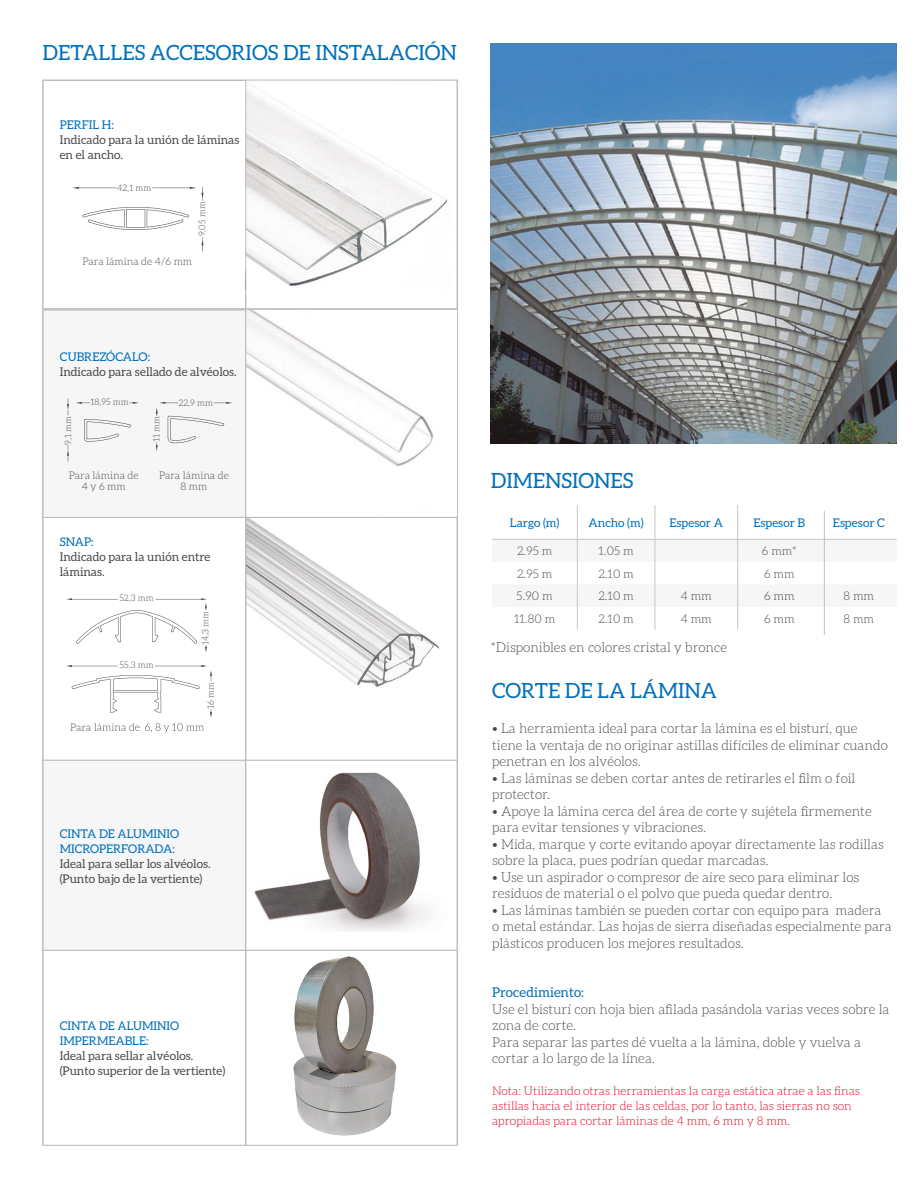
<style>
.page{position:relative;width:918px;height:1188px;background:#fff}
.page>*{position:absolute;margin:0;border:0;box-sizing:border-box;transform-origin:0 0}
.t1{font:21px "Aleo";color:#0070ba}
.t2{font:300 13.5px/16.5px "Aleo";color:#4a4a49}
.t3{font:13.5px "Aleo";color:#0070ba}
.t4{font:12px/15px "Aleo";color:#4a4a49}
.t5{font:300 12px/15px "Aleo";color:#e30520}
.t6{font:12px/15px "Aleo";color:#0070ba}
.t7{font:300 12px "Aleo";color:#4a4a49}
.t8{font:300 10.5px/10.5px "Aleo";color:#4a4a49;text-align:center}
.t9{font:300 9px "Aleo";color:#4a4a49}
</style>
<div class="page">
<img style="left:246px;top:765px;width:211px;height:167px">
<div style="left:43px;top:310px;width:203px;height:207px;background:#f6f6f6"></div>
<div style="left:43px;top:760px;width:203px;height:190px;background:#f6f6f6"></div>
<svg style="left:44px;top:951px;width:413px;height:194px"></svg>
<hr style="left:42px;top:81px;width:1px;height:229px;background:#b2b2b2">
<hr style="left:43px;top:310px;width:203px;height:1px;background:#b2b2b2">
<hr style="left:42px;top:310px;width:1px;height:207px;background:#b2b2b2">
<hr style="left:246px;top:310px;width:211px;height:1px;background:#b2b2b2">
<hr style="left:42px;top:518px;width:1px;height:242px;background:#b2b2b2">
<hr style="left:43px;top:760px;width:203px;height:1px;background:#b2b2b2">
<hr style="left:42px;top:760px;width:1px;height:190px;background:#b2b2b2">
<hr style="left:246px;top:760px;width:211px;height:1px;background:#b2b2b2">
<hr style="left:43px;top:950px;width:203px;height:1px;background:#b2b2b2">
<hr style="left:42px;top:951px;width:1px;height:194px;background:#b2b2b2">
<hr style="left:246px;top:950px;width:211px;height:1px;background:#b2b2b2">
<hr style="left:43px;top:1145px;width:203px;height:1px;background:#b2b2b2">
<hr style="left:246px;top:1145px;width:211px;height:1px;background:#b2b2b2">
<img style="left:491px;top:43px;width:406px;height:400px">
<img style="left:246px;top:204px;width:199px;height:81px">
<img style="left:246px;top:519px;width:194px;height:189px">
<hr style="left:577px;top:505px;width:1px;height:34px;background:#c6c6c6">
<hr style="left:655px;top:505px;width:1px;height:34px;background:#c6c6c6">
<hr style="left:737px;top:505px;width:1px;height:34px;background:#c6c6c6">
<svg style="left:492px;top:539px;width:405px;height:90px"></svg>
<hr style="left:824px;top:511px;width:1px;height:124px;background:#c2bec0">
<svg style="left:66px;top:598px;width:141px;height:54px"></svg>
<svg style="left:73px;top:187px;width:131px;height:64px"></svg>
<svg style="left:84px;top:419px;width:47px;height:23px"></svg>
<svg style="left:129px;top:402px;width:10px;height:2px"></svg>
<svg style="left:76px;top:402px;width:14px;height:2px"></svg>
<svg style="left:67px;top:398px;width:2px;height:17px"></svg>
<svg style="left:67px;top:445px;width:2px;height:17px"></svg>
<svg style="left:156px;top:402px;width:76px;height:49px"></svg>
<svg style="left:66px;top:665px;width:146px;height:68px"></svg>
<hr style="left:43px;top:80px;width:1px;height:1065px;background:#c2bec0">
<svg style="left:246px;top:81px;width:201px;height:123px"></svg>
<svg style="left:246px;top:257px;width:55px;height:38px"></svg>
<hr style="left:43px;top:80px;width:415px;height:1px;background:#c2bec0">
<hr style="left:43px;top:308px;width:415px;height:1px;background:#c2bec0">
<img style="left:247px;top:310px;width:210px;height:156px">
<hr style="left:457px;top:80px;width:1px;height:1065px;background:#c2bec0">
<hr style="left:245px;top:80px;width:1px;height:1065px;background:#c2bec0">
<img style="left:290px;top:957px;width:111px;height:182px">
<hr style="left:43px;top:517px;width:415px;height:1px;background:#c2bec0">
<hr style="left:43px;top:309px;width:415px;height:1px;background:#c2bec0">
<h1 class="t1" style="left:43px;top:40px;width:416px">DETALLES ACCESORIOS DE INSTALACIÓN</h1>
<p class="t6" style="left:60px;top:117px;width:56px">PERFIL H:</p>
<p class="t4" style="left:60px;top:132px;width:181px">Indicado para la unión de láminas en el ancho.</p>
<p class="t9" style="left:117px;top:183px;width:36px">42,1 mm</p>
<p class="t9" style="left:197px;top:236px;width:37px;rotate:-90deg">9,05 mm</p>
<p class="t8" style="left:83px;top:256px;width:111px">Para lámina de 4/6 mm</p>
<p class="t6" style="left:60px;top:349px;width:92px">CUBREZÓCALO:</p>
<p class="t4" style="left:60px;top:364px;width:178px">Indicado para sellado de alvéolos.</p>
<p class="t9" style="left:90px;top:397px;width:40px">18,95 mm</p>
<p class="t9" style="left:63px;top:445px;width:30px;rotate:-90deg">9,1 mm</p>
<p class="t9" style="left:152px;top:442px;width:28px;rotate:-90deg">11 mm</p>
<p class="t9" style="left:178px;top:397px;width:36px">22,9 mm</p>
<p class="t8" style="left:69px;top:470px;width:71px">Para lámina de<br>4 y 6 mm</p>
<p class="t8" style="left:159px;top:470px;width:71px">Para lámina de<br>8 mm</p>
<p class="t6" style="left:60px;top:534px;width:36px">SNAP:</p>
<p class="t4" style="left:60px;top:549px;width:152px">Indicado para la unión entre láminas.</p>
<p class="t8" style="left:70px;top:722px;width:23px">Para</p>
<p class="t9" style="left:119px;top:593px;width:36px">52,3 mm</p>
<p class="t9" style="left:120px;top:660px;width:36px">55,3 mm</p>
<p class="t9" style="left:201px;top:645px;width:36px;rotate:-90deg">14,3 mm</p>
<p class="t9" style="left:206px;top:709px;width:28px;rotate:-90deg">16 mm</p>
<p class="t6" style="left:60px;top:826px;width:121px">CINTA DE ALUMINIO<br>MICROPERFORADA:</p>
<p class="t4" style="left:60px;top:856px;width:152px">Ideal para sellar los alvéolos. (Punto bajo de la vertiente)</p>
<p class="t6" style="left:60px;top:1018px;width:121px">CINTA DE ALUMINIO<br>IMPERMEABLE:</p>
<p class="t4" style="left:60px;top:1048px;width:167px">Ideal para sellar alvéolos. (Punto superior de la vertiente)</p>
<h1 class="t1" style="left:491px;top:469px;width:144px">DIMENSIONES</h1>
<p class="t6" style="left:510px;top:515px;width:51px">Largo (m)</p>
<p class="t6" style="left:589px;top:515px;width:57px">Ancho (m)</p>
<p class="t6" style="left:670px;top:515px;width:55px">Espesor A</p>
<p class="t6" style="left:753px;top:515px;width:53px">Espesor B</p>
<p class="t6" style="left:833px;top:515px;width:53px">Espesor C</p>
<p class="t7" style="left:517px;top:545px;width:37px">2.95 m</p>
<p class="t7" style="left:599px;top:545px;width:37px">1.05 m</p>
<p class="t7" style="left:762px;top:545px;width:36px">6 mm*</p>
<p class="t7" style="left:517px;top:567px;width:37px">2.95 m</p>
<p class="t7" style="left:598px;top:567px;width:37px">2.10 m</p>
<p class="t7" style="left:764px;top:567px;width:32px">6 mm</p>
<p class="t7" style="left:517px;top:590px;width:38px">5.90 m</p>
<p class="t7" style="left:598px;top:590px;width:37px">2.10 m</p>
<p class="t7" style="left:681px;top:590px;width:33px">4 mm</p>
<p class="t7" style="left:764px;top:590px;width:32px">6 mm</p>
<p class="t7" style="left:844px;top:590px;width:32px">8 mm</p>
<p class="t7" style="left:514px;top:612px;width:43px">11.80 m</p>
<p class="t7" style="left:598px;top:612px;width:37px">2.10 m</p>
<p class="t7" style="left:681px;top:612px;width:33px">4 mm</p>
<p class="t7" style="left:764px;top:612px;width:32px">6 mm</p>
<p class="t7" style="left:844px;top:612px;width:32px">8 mm</p>
<p class="t2" style="left:491px;top:639px;width:238px">*Disponibles en colores cristal y bronce</p>
<h1 class="t1" style="left:492px;top:679px;width:226px">CORTE DE LA LÁMINA</h1>
<p class="t2" style="left:492px;top:720px;width:397px">• La herramienta ideal para cortar la lámina es el bisturí, que tiene la ventaja de no originar astillas difíciles de eliminar cuando penetran en los alvéolos.</p>
<p class="t2" style="left:492px;top:770px;width:365px">• Las láminas se deben cortar antes de retirarles el film o foil protector.</p>
<p class="t2" style="left:492px;top:803px;width:381px">• Apoye la lámina cerca del área de corte y sujétela firmemente para evitar tensiones y vibraciones.</p>
<p class="t2" style="left:492px;top:836px;width:393px">• Mida, marque y corte evitando apoyar directamente las rodillas sobre la placa, pues podrían quedar marcadas.</p>
<p class="t2" style="left:492px;top:869px;width:369px">• Use un aspirador o compresor de aire seco para eliminar los residuos de material o el polvo que pueda quedar dentro.</p>
<p class="t2" style="left:492px;top:902px;width:401px">• Las láminas también se pueden cortar con equipo para madera o metal estándar. Las hojas de sierra diseñadas especialmente para plásticos producen los mejores resultados.</p>
<p class="t3" style="left:492px;top:985px;width:93px">Procedimiento:</p>
<p class="t2" style="left:492px;top:1001px;width:399px">Use el bisturí con hoja bien afilada pasándola varias veces sobre la zona de corte.<br>Para separar las partes dé vuelta a la lámina, doble y vuelva a cortar a lo largo de la línea.</p>
<p class="t5" style="left:492px;top:1083px;width:369px">Nota: Utilizando otras herramientas la carga estática atrae a las finas astillas hacia el interior de las celdas, por lo tanto, las sierras no son apropiadas para cortar láminas de 4 mm, 6 mm y 8 mm.</p>
</div>
